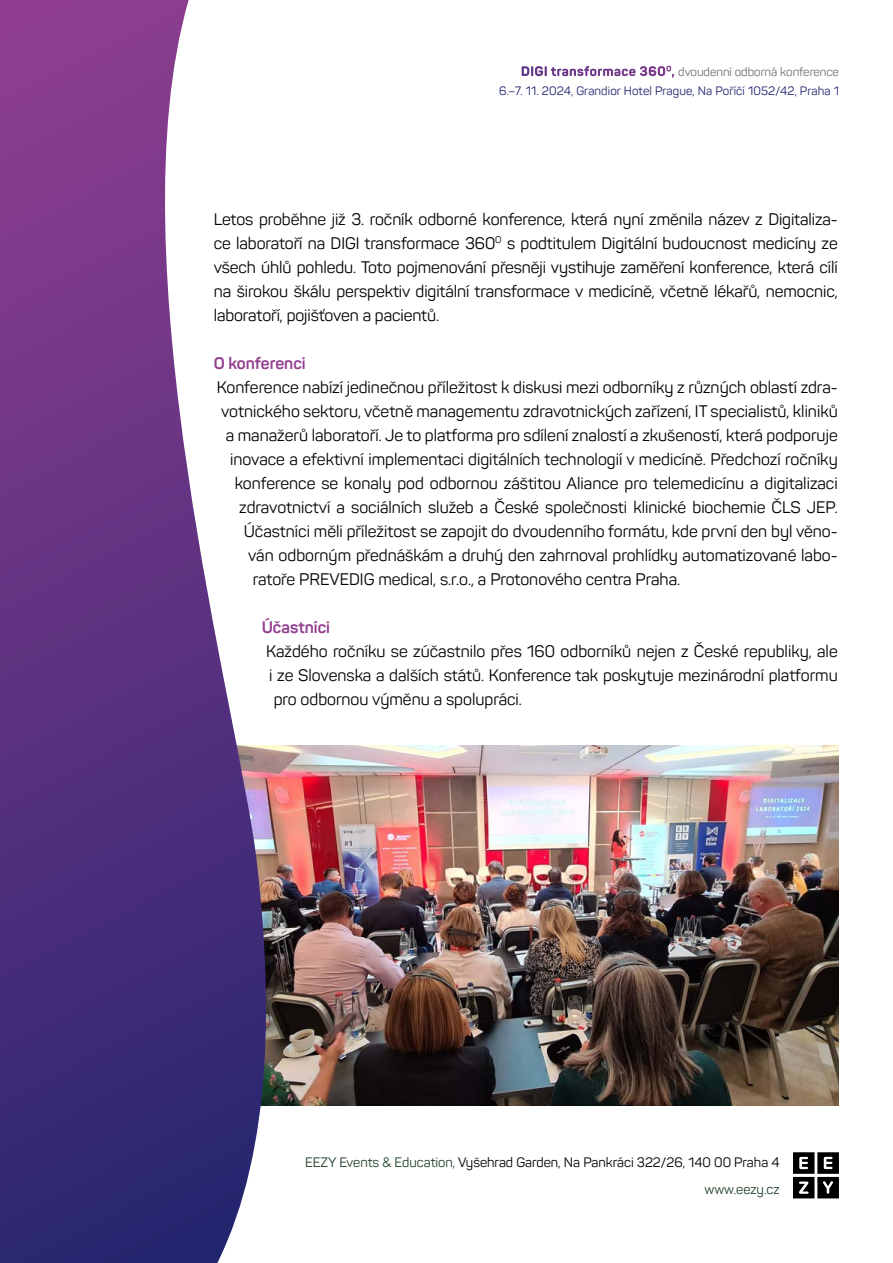
<style>
.page{position:relative;width:893px;height:1263px;background:#fff}
.page>*{position:absolute;margin:0;border:0;box-sizing:border-box;transform-origin:0 0}
.t1{font:16.5px/24px "Panton";color:#000;text-align:justify}
.t2{font:700 16.5px "Panton";color:#933f91}
.t3{font:13.5px/27px "Panton";color:#000;text-align:right}
.t4{font:12px/19px "Panton";color:#20256e;text-align:right}
.s1{font-weight:800;font-size:13.5px;color:#fff}
.s2{color:#6f6f6e}
.s3{color:#214129}
</style>
<div class="page">
<svg style="left:793px;top:1152px;width:46px;height:46px"></svg>
<img style="left:274px;top:746px;width:565px;height:359px">
<svg style="left:0;top:0;width:274px;height:1263px"></svg>
<p class="t4" style="left:499px;top:62px;width:341px"><span class="s1">DIGI transformace 360</span><sup>O</sup><span class="s1">,</span> <span class="s2">dvoudenní odborná konference<br></span>6.–7. 11. 2024, Grandior Hotel Prague, Na Poříčí 1052/42, Praha 1</p>
<p class="t1" style="left:214px;top:207px;width:626px">Letos proběhne již 3. ročník odborné konference, která nyní změnila název z Digitaliza&shy;ce laboratoří na DIGI transformace 360<sup>O</sup> s podtitulem Digitální budoucnost medicíny ze všech úhlů pohledu. Toto pojmenování přesněji vystihuje zaměření konference, která cílí na širokou škálu perspektiv digitální transformace v medicíně, včetně lékařů, nemocnic, laboratoří, pojišťoven a pacientů.</p>
<p class="t2" style="left:214px;top:353px;width:93px">O konferenci</p>
<p class="t1" style="left:217px;top:375px;width:623px">Konference nabízí jedinečnou příležitost k diskusi mezi odborníky z různých oblastí zdra-</p>
<p class="t1" style="left:221px;top:399px;width:618px">votnického sektoru, včetně managementu zdravotnických zařízení, IT specialistů, kliniků</p>
<p class="t1" style="left:226px;top:423px;width:614px">a manažerů laboratoří. Je to platforma pro sdílení znalostí a zkušeností, která podporuje</p>
<p class="t1" style="left:230px;top:447px;width:609px">inovace a efektivní implementaci digitálních technologií v medicíně. Předchozí ročníky</p>
<p class="t1" style="left:235px;top:471px;width:605px">konference se konaly pod odbornou záštitou Aliance pro telemedicínu a digitalizaci</p>
<p class="t1" style="left:239px;top:495px;width:600px">zdravotnictví a sociálních služeb a České společnosti klinické biochemie ČLS JEP.</p>
<p class="t1" style="left:244px;top:519px;width:596px">Účastníci měli příležitost se zapojit do dvoudenního formátu, kde první den byl věno-</p>
<p class="t1" style="left:248px;top:543px;width:591px">ván odborným přednáškám a druhý den zahrnoval prohlídky automatizované labo-</p>
<p class="t1" style="left:253px;top:567px;width:429px">ratoře PREVEDIG medical, s.r.o., a Protonového centra Praha.</p>
<p class="t2" style="left:262px;top:617px;width:70px">Účastníci</p>
<p class="t1" style="left:266px;top:639px;width:573px">Každého ročníku se zúčastnilo přes 160 odborníků nejen z České republiky, ale i ze Slovenska a dalších států. Konference tak poskytuje mezinárodní platformu pro odbornou výměnu a spolupráci.</p>
<p class="t3" style="left:305px;top:1148px;width:476px"><span class="s3">EEZY Events &amp; Education,</span> Vyšehrad Garden, Na Pankráci 322/26, 140 00 Praha 4 <span class="s3">www.eezy.cz</span></p>
</div>
